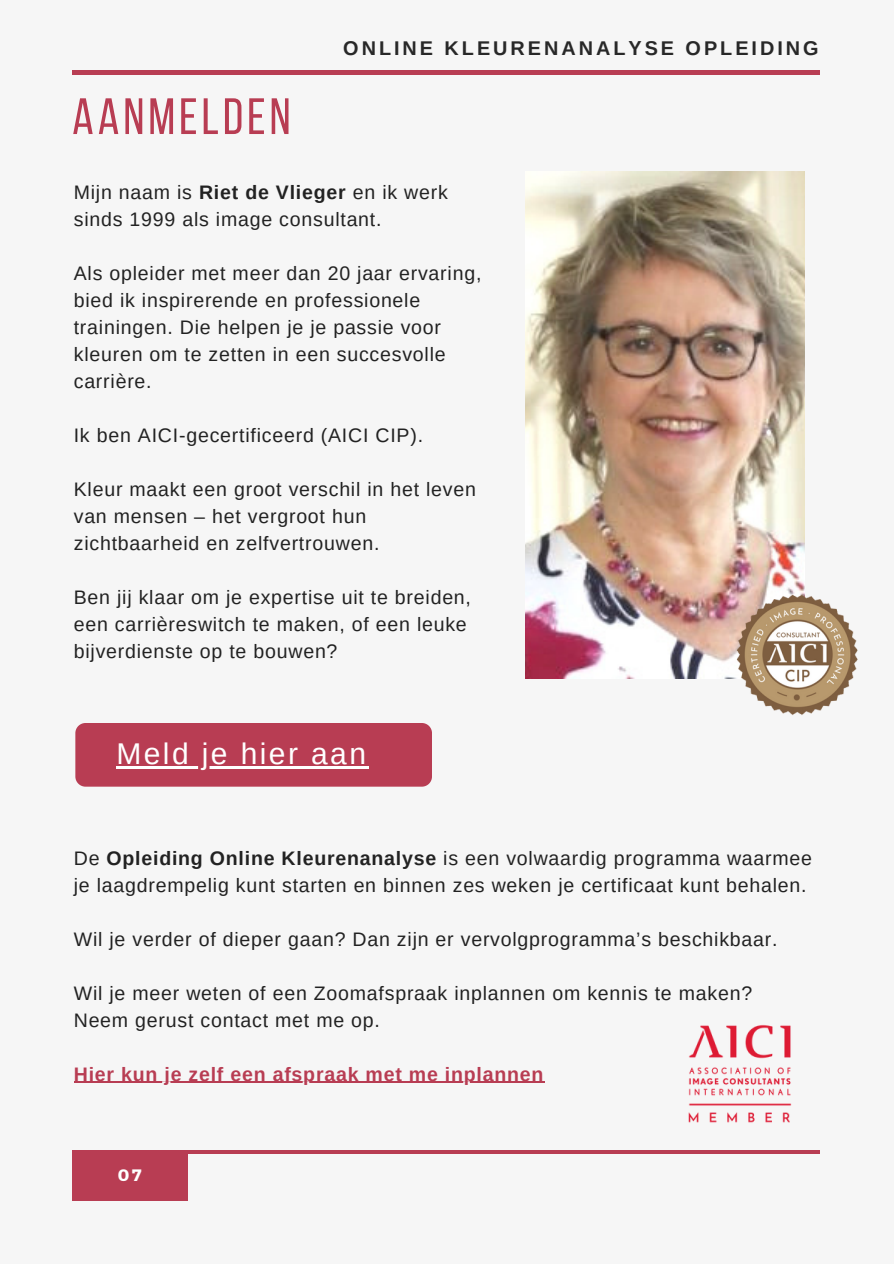
<style>
.page{position:relative;width:894px;height:1264px;background:#fff}
.page>*{position:absolute;margin:0;border:0;box-sizing:border-box;transform-origin:0 0}
.t1{font:51px "Bebas Neue";letter-spacing:.08em;color:#b83d53}
.t2{font:30px "Arimo";letter-spacing:.08em;color:#fff}
.t3{font:700 19.8px "Arimo";letter-spacing:.15em;color:#282828}
.t4{font:19.5px/27px "Arimo";letter-spacing:.04em;color:#222}
.t5{font:700 19.5px "Arimo";letter-spacing:.04em;color:#b83d53}
.t6{font:700 16.5px "Montserrat";color:#fff}
.s1{font-weight:700}
</style>
<div class="page">
<div style="left:0;top:0;width:893px;height:1263px;background:#f6f6f6"></div>
<hr style="left:72px;top:71px;width:747px;height:3px;background:#b83d53">
<div style="left:72px;top:1153px;width:115px;height:46px;background:#b83d53"></div>
<hr style="left:72px;top:1150px;width:747px;height:3px;background:#b83d53">
<img style="left:525px;top:172px;width:279px;height:506px">
<img style="left:707px;top:568px;width:151px;height:147px">
<img style="left:688px;top:1025px;width:104px;height:98px">
<hr style="left:74px;top:1081px;width:470px;height:1px;background:#b83d53">
<div style="left:75px;top:723px;width:357px;height:63px;background:#b83d53"></div>
<hr style="left:116px;top:766px;width:252px;height:2px;background:#fff">
<p class="t1" style="left:72px;top:96px;width:220px">AANMELDEN</p>
<h2 class="t3" style="left:343px;top:38px;width:476px">ONLINE KLEURENANALYSE OPLEIDING</h2>
<p class="t4" style="left:74px;top:178px;width:375px">Mijn naam is <span class="s1">Riet de Vlieger</span> en ik werk sinds 1999 als image consultant.</p>
<p class="t4" style="left:74px;top:259px;width:409px">Als opleider met meer dan 20 jaar ervaring, bied ik inspirerende en professionele trainingen. Die helpen je je passie voor kleuren om te zetten in een succesvolle carrière.</p>
<p class="t4" style="left:74px;top:421px;width:351px">Ik ben AICI-gecertificeerd (AICI CIP).</p>
<p class="t4" style="left:74px;top:475px;width:403px">Kleur maakt een groot verschil in het leven van mensen – het vergroot hun zichtbaarheid en zelfvertrouwen.</p>
<p class="t4" style="left:74px;top:583px;width:398px">Ben jij klaar om je expertise uit te breiden, een carrièreswitch te maken, of een leuke bijverdienste op te bouwen?</p>
<h4 class="t2" style="left:116px;top:737px;width:251px">Meld je hier aan</h4>
<p class="t4" style="left:74px;top:844px;width:739px">De <span class="s1">Opleiding Online Kleurenanalyse</span> is een volwaardig programma waarmee je laagdrempelig kunt starten en binnen zes weken je certificaat kunt behalen.</p>
<p class="t4" style="left:74px;top:925px;width:705px">Wil je verder of dieper gaan? Dan zijn er vervolgprogramma’s beschikbaar.</p>
<p class="t4" style="left:74px;top:979px;width:679px">Wil je meer weten of een Zoomafspraak inplannen om kennis te maken?</p>
<p class="t4" style="left:74px;top:1006px;width:307px">Neem gerust contact met me op.</p>
<p class="t5" style="left:74px;top:1063px;width:471px">Hier kun je zelf een afspraak met me inplannen</p>
<h1 class="t6" style="left:118px;top:1163px;width:25px">07</h1>
</div>
